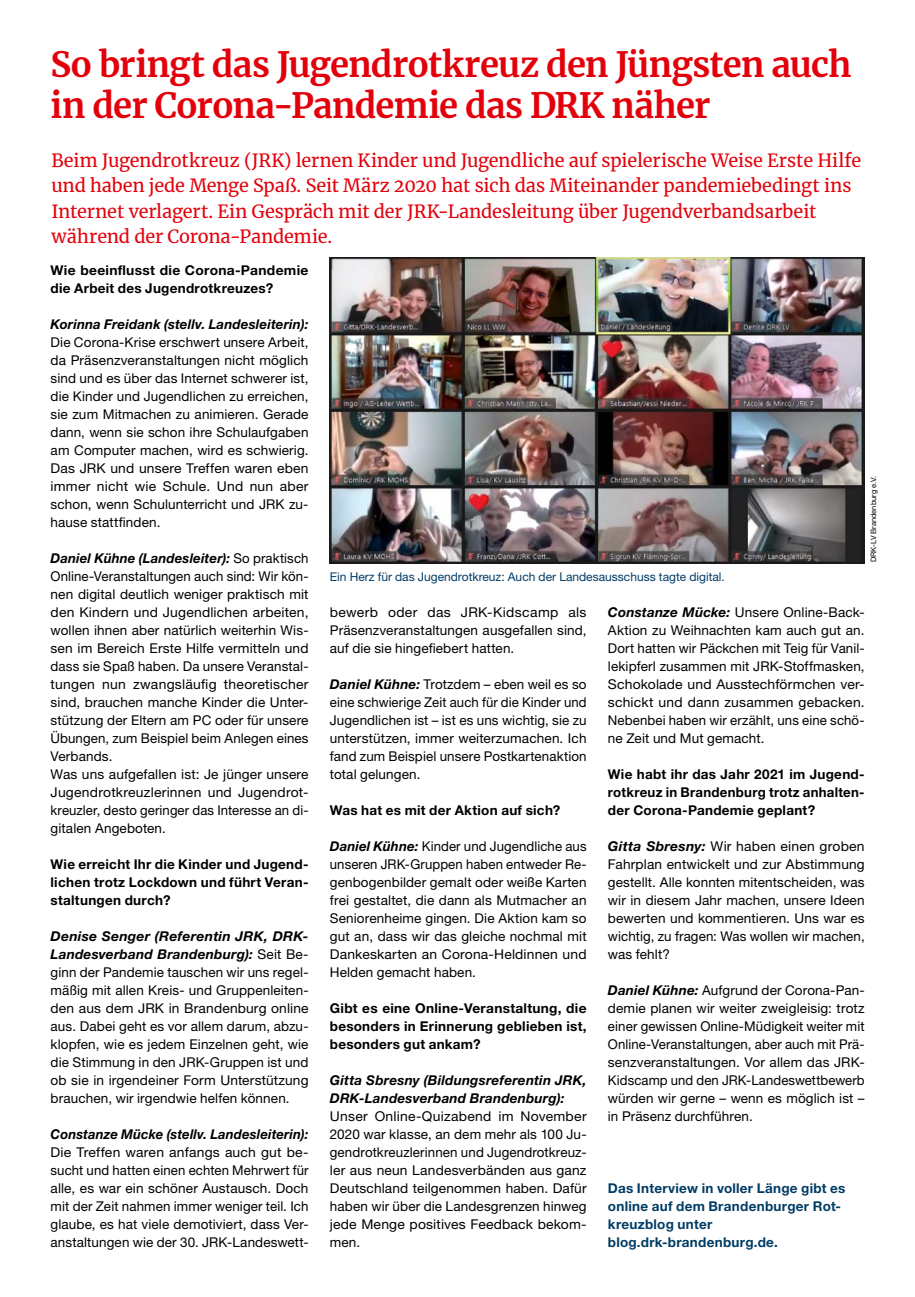
<style>
.page{position:relative;width:915px;height:1297px;background:#fff}
.page>*{position:absolute;margin:0;border:0;box-sizing:border-box;transform-origin:0 0}
.MGB_Headline_23{font:700 34.5px/41.4px "Merriweather";letter-spacing:-.02em;color:#e3000b}
.MGB_Subline{font:18px/25.5px "Merriweather";letter-spacing:-.005em;color:#e3000b}
.MGB_Copy{font:13.5px/18px "Helvetica Neue LT Pro";letter-spacing:.01em;color:#000;text-align:justify}
.MGB_Copy_bold{font:700 13.5px/18px "Helvetica Neue LT Pro";letter-spacing:.02em;color:#000;text-align:justify}
.MGB_Copy-2{font:italic 700 13.5px/18px "Helvetica Neue LT Pro";letter-spacing:.01em;color:#000}
.MGB_Info{font:700 13.5px/18px "Helvetica Neue LT Pro";letter-spacing:.02em;color:#003c65}
.MGB_BU{font:12px "Helvetica Neue LT Pro";color:#003c65}
.MGB_Fotocredits{font:7.5px "Helvetica Neue LT Pro";color:#000}
.s1{font-weight:700;font-style:italic}
</style>
<div class="page">
<img style="left:330px;top:257px;width:534px;height:307px">
<p class="MGB_Headline_23" style="left:51px;top:42px;width:802px">So bringt das Jugendrotkreuz den Jüngsten auch in der Corona-Pandemie das DRK näher</p>
<p class="MGB_Subline" style="left:51px;top:147px;width:811px">Beim Jugendrotkreuz (JRK) lernen Kinder und Jugendliche auf spielerische Weise Erste Hilfe und haben jede Menge Spaß. Seit März 2020 hat sich das Miteinander pandemiebedingt ins Internet verlagert. Ein Gespräch mit der JRK-Landesleitung über Jugendverbandsarbeit während der Corona-Pandemie.</p>
<p class="MGB_Copy_bold" style="left:51px;top:260px;width:259px">Wie beeinflusst die Corona-Pandemie die Arbeit des Jugendrotkreuzes?</p>
<p class="MGB_Copy-2" style="left:51px;top:314px;width:259px">Korinna Freidank (stellv. Landesleiterin):</p>
<p class="MGB_Copy" style="left:51px;top:332px;width:259px">Die Corona-Krise erschwert unsere Arbeit, da Präsenzveranstaltungen nicht möglich sind und es über das Internet schwerer ist, die Kinder und Jugendlichen zu erreichen, sie zum Mitmachen zu animieren. Gerade dann, wenn sie schon ihre Schulaufgaben am Computer machen, wird es schwierig.<br>Das JRK und unsere Treffen waren eben immer nicht wie Schule. Und nun aber schon, wenn Schulunterricht und JRK zu&shy;hause stattfinden.</p>
<p class="MGB_Copy" style="left:51px;top:548px;width:259px"><span class="s1">Daniel Kühne (Landesleiter):</span> So praktisch Online-Veranstaltungen auch sind: Wir kön&shy;nen digital deutlich weniger praktisch mit den Kindern und Jugendlichen arbeiten, wollen ihnen aber natürlich weiterhin Wis&shy;sen im Bereich Erste Hilfe vermitteln und dass sie Spaß haben. Da unsere Veranstal&shy;tungen nun zwangsläufig theoretischer sind, brauchen manche Kinder die Unter&shy;stützung der Eltern am PC oder für unsere Übungen, zum Beispiel beim Anlegen eines Verbands.</p>
<p class="MGB_Copy" style="left:51px;top:764px;width:259px">Was uns aufgefallen ist: Je jünger unsere Jugendrotkreuzlerinnen und Jugendrot&shy;kreuzler, desto geringer das Interesse an di&shy;gitalen Angeboten.</p>
<p class="MGB_Copy_bold" style="left:51px;top:854px;width:259px">Wie erreicht Ihr die Kinder und Jugend&shy;lichen trotz Lockdown und führt Veran&shy;staltungen durch?</p>
<p class="MGB_Copy" style="left:51px;top:926px;width:259px"><span class="s1">Denise Senger (Referentin JRK, DRK-Landesverband Brandenburg):</span> Seit Be&shy;ginn der Pandemie tauschen wir uns regel&shy;mäßig mit allen Kreis- und Gruppenleiten&shy;den aus dem JRK in Brandenburg online aus. Dabei geht es vor allem darum, abzu&shy;klopfen, wie es jedem Einzelnen geht, wie die Stimmung in den JRK-Gruppen ist und ob sie in irgendeiner Form Unterstützung brauchen, wir irgendwie helfen können.</p>
<p class="MGB_Copy-2" style="left:51px;top:1124px;width:259px">Constanze Mücke (stellv. Landesleiterin):</p>
<p class="MGB_Copy" style="left:51px;top:1142px;width:259px">Die Treffen waren anfangs auch gut be&shy;sucht und hatten einen echten Mehrwert für alle, es war ein schöner Austausch. Doch mit der Zeit nahmen immer weniger teil. Ich glaube, es hat viele demotiviert, dass Ver&shy;anstaltungen wie der 30. JRK-Landeswett-</p>
<p class="MGB_Fotocredits" style="left:868px;top:562px;width:88px;rotate:-90deg">DRK-LV Brandenburg e.V.</p>
<p class="MGB_BU" style="left:330px;top:569px;width:396px">Ein Herz für das Jugendrotkreuz: Auch der Landesausschuss tagte digital.</p>
<p class="MGB_Copy" style="left:330px;top:602px;width:258px">bewerb oder das JRK-Kidscamp als Präsenzveranstaltungen ausgefallen sind, auf die sie hingefiebert hatten.</p>
<p class="MGB_Copy" style="left:330px;top:674px;width:258px"><span class="s1">Daniel Kühne:</span> Trotzdem – eben weil es so eine schwierige Zeit auch für die Kinder und Jugendlichen ist – ist es uns wichtig, sie zu unterstützen, immer weiterzumachen. Ich fand zum Beispiel unsere Postkartenaktion total gelungen.</p>
<p class="MGB_Copy_bold" style="left:330px;top:800px;width:232px">Was hat es mit der Aktion auf sich?</p>
<p class="MGB_Copy" style="left:330px;top:836px;width:258px"><span class="s1">Daniel Kühne:</span> Kinder und Jugendliche aus unseren JRK-Gruppen haben entweder Re&shy;genbogenbilder gemalt oder weiße Karten frei gestaltet, die dann als Mutmacher an Seniorenheime gingen. Die Aktion kam so gut an, dass wir das gleiche nochmal mit Dankeskarten an Corona-Heldinnen und Helden gemacht haben.</p>
<p class="MGB_Copy_bold" style="left:330px;top:998px;width:258px">Gibt es eine Online-Veranstaltung, die besonders in Erinnerung geblieben ist, besonders gut ankam?</p>
<p class="MGB_Copy-2" style="left:330px;top:1070px;width:258px">Gitta Sbresny (Bildungsreferentin JRK,<br>DRK-Landesverband Brandenburg):</p>
<p class="MGB_Copy" style="left:330px;top:1106px;width:258px">Unser Online-Quizabend im November 2020 war klasse, an dem mehr als 100 Ju&shy;gendrotkreuzlerinnen und Jugendrotkreuz&shy;ler aus neun Landesverbänden aus ganz Deutschland teilgenommen haben. Dafür haben wir über die Landesgrenzen hinweg jede Menge positives Feedback bekom&shy;men.</p>
<p class="MGB_Copy" style="left:607px;top:602px;width:258px"><span class="s1">Constanze Mücke:</span> Unsere Online-Back-Aktion zu Weihnachten kam auch gut an.<br>Dort hatten wir Päckchen mit Teig für Vanil&shy;lekipferl zusammen mit JRK-Stoffmasken, Schokolade und Ausstechförmchen ver&shy;schickt und dann zusammen gebacken.<br>Nebenbei haben wir erzählt, uns eine schö&shy;ne Zeit und Mut gemacht.</p>
<p class="MGB_Copy_bold" style="left:607px;top:764px;width:258px">Wie habt ihr das Jahr 2021 im Jugend&shy;rotkreuz in Brandenburg trotz anhalten&shy;der Corona-Pandemie geplant?</p>
<p class="MGB_Copy" style="left:607px;top:836px;width:258px"><span class="s1">Gitta Sbresny:</span> Wir haben einen groben Fahrplan entwickelt und zur Abstimmung gestellt. Alle konnten mitentscheiden, was wir in diesem Jahr machen, unsere Ideen bewerten und kommentieren. Uns war es wichtig, zu fragen: Was wollen wir machen, was fehlt?</p>
<p class="MGB_Copy" style="left:607px;top:980px;width:258px"><span class="s1">Daniel Kühne:</span> Aufgrund der Corona-Pan&shy;demie planen wir weiter zweigleisig: trotz einer gewissen Online-Müdigkeit weiter mit Online-Veranstaltungen, aber auch mit Prä&shy;senzveranstaltungen. Vor allem das JRK-Kidscamp und den JRK-Landeswettbewerb würden wir gerne – wenn es möglich ist – in Präsenz durchführen.</p>
<p class="MGB_Info" style="left:607px;top:1178px;width:239px">Das Interview in voller Länge gibt es online auf dem Brandenburger Rot&shy;kreuzblog unter</p>
<p class="MGB_Info" style="left:607px;top:1232px;width:171px">blog.drk-brandenburg.de.</p>
</div>
